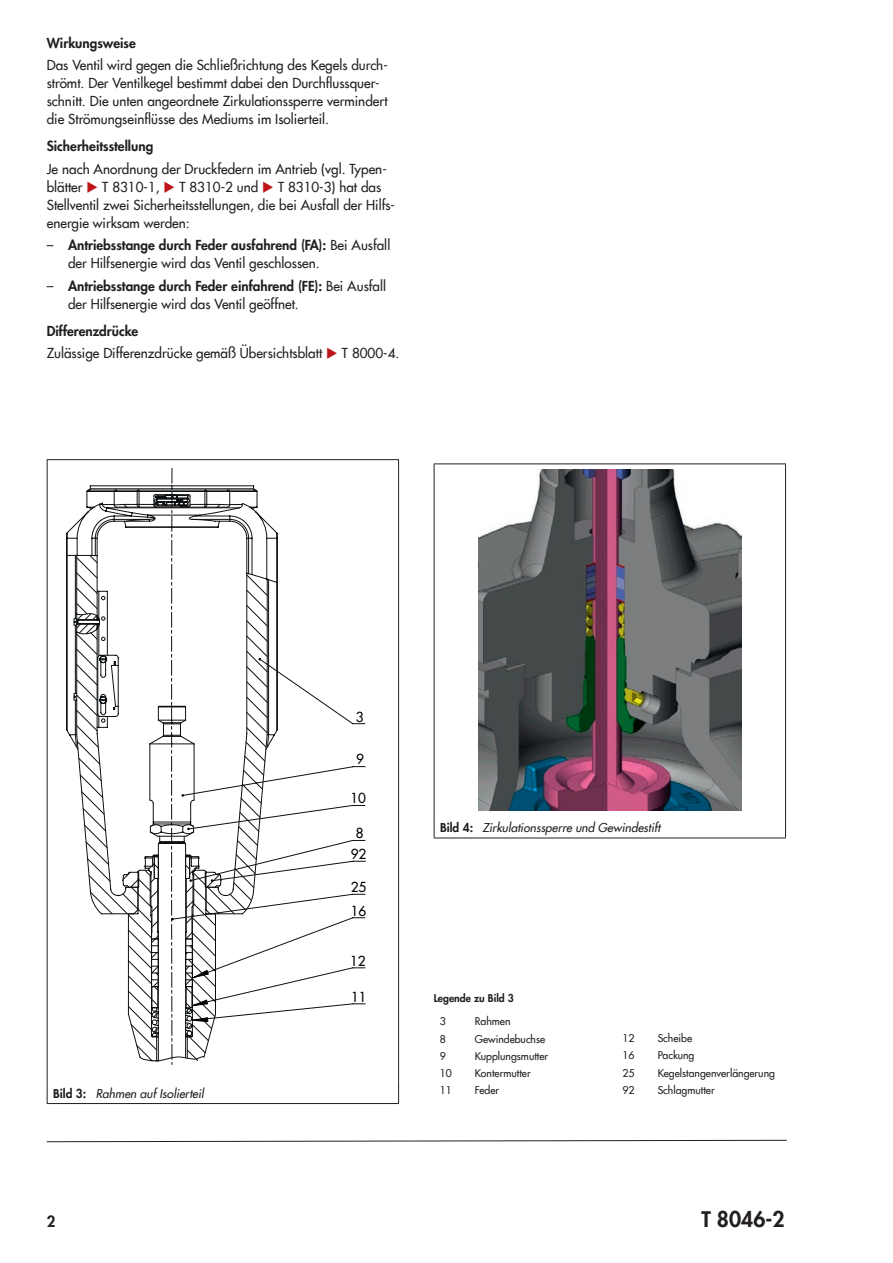
<style>
.page{position:relative;width:893px;height:1263px;background:#fff}
.page>*{position:absolute;margin:0;border:0;box-sizing:border-box;transform-origin:0 0}
.t1{font:800 21px "Futura Com";color:#231f20}
.t2{font:800 15px "Futura Com";color:#231f20}
.t3{font:500 13.5px/18px "Futura Com";color:#231f20}
.t4{font:800 13.5px "Futura Com";color:#231f20}
.t5{font:500 13.5px "Futura Com";color:#000002}
.t6{font:italic 500 12px "Futura Com";color:#231f20}
.t7{font:500 10.5px "Futura Com";color:#231f20}
.t8{font:800 10.5px "Futura Com";color:#231f20}
.s1{color:#be151b}
.s2{font-family:"Futura";font-weight:400}
.s3{font-weight:800}
.s4{font-weight:800;font-style:normal}
</style>
<div class="page">
<svg style="left:46px;top:1139px;width:741px;height:3px"></svg>
<hr style="left:47px;top:459px;width:352px;height:1px;background:#231f20">
<hr style="left:47px;top:460px;width:1px;height:622px;background:#231f20">
<hr style="left:398px;top:460px;width:1px;height:622px;background:#231f20">
<svg style="left:47px;top:1082px;width:1px;height:21px"></svg>
<svg style="left:398px;top:1082px;width:1px;height:21px"></svg>
<hr style="left:47px;top:1103px;width:352px;height:1px;background:#231f20">
<svg style="left:278px;top:671px;width:88px;height:249px"></svg>
<svg style="left:66px;top:485px;width:212px;height:70px"></svg>
<svg style="left:66px;top:555px;width:212px;height:470px"></svg>
<svg style="left:73px;top:499px;width:40px;height:441px"></svg>
<svg style="left:113px;top:468px;width:100px;height:597px"></svg>
<svg style="left:434px;top:816px;width:1px;height:22px"></svg>
<svg style="left:785px;top:816px;width:1px;height:22px"></svg>
<hr style="left:434px;top:838px;width:352px;height:1px;background:#231f20">
<hr style="left:434px;top:463px;width:352px;height:1px;background:#231f20">
<hr style="left:434px;top:464px;width:1px;height:352px;background:#231f20">
<hr style="left:785px;top:464px;width:1px;height:352px;background:#231f20">
<img style="left:478px;top:470px;width:263px;height:340px">
<p class="t4" style="left:47px;top:32px;width:91px">Wirkungsweise</p>
<p class="t3" style="left:47px;top:55px;width:343px">Das Ventil wird gegen die Schließrichtung des Kegels durch&shy;strömt. Der Ventilkegel bestimmt dabei den Durchflussquer&shy;schnitt. Die unten angeordnete Zirkulationssperre vermindert die Strömungseinflüsse des Mediums im Isolierteil.</p>
<p class="t4" style="left:47px;top:136px;width:108px">Sicherheitsstellung</p>
<p class="t3" style="left:47px;top:159px;width:350px">Je nach Anordnung der Druckfedern im Antrieb (vgl. Typen&shy;blätter <span class="s1">◆</span> T 8310‑1, <span class="s1">◆</span> T 8310‑2 und <span class="s1">◆</span> T 8310‑3) hat das Stellventil zwei Sicherheitsstellungen, die bei Ausfall der Hilfs&shy;energie wirksam werden:</p>
<p class="t3" style="left:68px;top:235px;width:324px;text-indent:-21px"><span class="s2">–</span> <span class="s3">Antriebsstange durch Feder ausfahrend (FA):</span> Bei Ausfall der Hilfsenergie wird das Ventil geschlossen.</p>
<p class="t3" style="left:68px;top:276px;width:320px;text-indent:-21px"><span class="s2">–</span> <span class="s3">Antriebsstange durch Feder einfahrend (FE):</span> Bei Ausfall der Hilfsenergie wird das Ventil geöffnet.</p>
<p class="t3" style="left:47px;top:319px;width:354px;line-height:22.5px"><span class="s3">Differenzdrücke<br></span>Zulässige Differenzdrücke gemäß Übersichtsblatt <span class="s1">◆</span> T 8000‑4.</p>
<p class="t6" style="left:53px;top:1084px;width:152px"><span class="s4">Bild 3:</span> Rahmen auf Isolierteil</p>
<p class="t5" style="left:356px;top:706px;width:9px">3</p>
<p class="t5" style="left:356px;top:749px;width:9px">9</p>
<p class="t5" style="left:350px;top:788px;width:17px">10</p>
<p class="t5" style="left:356px;top:823px;width:9px">8</p>
<p class="t5" style="left:351px;top:844px;width:17px">92</p>
<p class="t5" style="left:351px;top:877px;width:17px">25</p>
<p class="t5" style="left:351px;top:900px;width:17px">16</p>
<p class="t5" style="left:350px;top:951px;width:17px">12</p>
<p class="t5" style="left:351px;top:987px;width:17px">11</p>
<p class="t6" style="left:440px;top:819px;width:222px"><span class="s4">Bild 4:</span> Zirkulationssperre und Gewindestift</p>
<p class="t8" style="left:434px;top:990px;width:82px">Legende zu Bild 3</p>
<p class="t7" style="left:440px;top:1014px;width:8px">3</p>
<p class="t7" style="left:475px;top:1014px;width:37px">Rahmen</p>
<p class="t7" style="left:440px;top:1031px;width:8px">8</p>
<p class="t7" style="left:475px;top:1031px;width:72px">Gewindebuchse</p>
<p class="t7" style="left:440px;top:1048px;width:8px">9</p>
<p class="t7" style="left:475px;top:1048px;width:75px">Kupplungsmutter</p>
<p class="t7" style="left:440px;top:1065px;width:14px">10</p>
<p class="t7" style="left:475px;top:1065px;width:57px">Kontermutter</p>
<p class="t7" style="left:440px;top:1082px;width:14px">11</p>
<p class="t7" style="left:475px;top:1082px;width:26px">Feder</p>
<p class="t7" style="left:623px;top:1031px;width:14px">12</p>
<p class="t7" style="left:658px;top:1031px;width:36px">Scheibe</p>
<p class="t7" style="left:623px;top:1048px;width:14px">16</p>
<p class="t7" style="left:658px;top:1048px;width:38px">Packung</p>
<p class="t7" style="left:623px;top:1065px;width:14px">25</p>
<p class="t7" style="left:658px;top:1065px;width:119px">Kegelstangenverlängerung</p>
<p class="t7" style="left:623px;top:1082px;width:14px">92</p>
<p class="t7" style="left:658px;top:1082px;width:59px">Schlagmutter</p>
<p class="t2" style="left:47px;top:1210px;width:10px">2</p>
<h1 class="t1" style="left:701px;top:1203px;width:85px">T 8046-2</h1>
</div>
